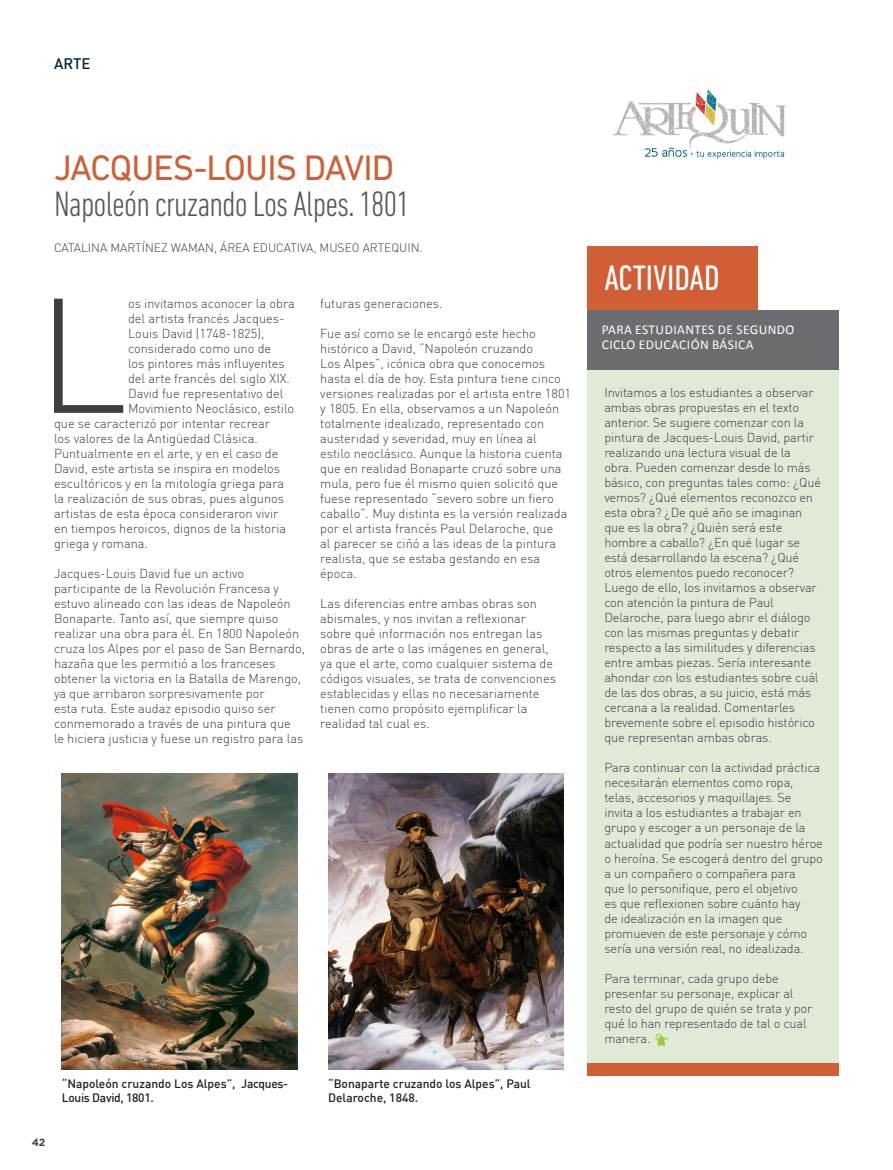
<style>
.page{position:relative;width:893px;height:1170px;background:#fff}
.page>*{position:absolute;margin:0;border:0;box-sizing:border-box;transform-origin:0 0}
.BODY_TEXT_isolated{font:300 160.2px "DIN";color:#3e3e3f}
.t1{font:300 condensed 36px "DIN Next LT Pro";letter-spacing:-.025em;color:#57585a}
.t2{font:36px "DIN Next LT Pro";letter-spacing:-.025em;color:#d15f35}
.t3{font:condensed 36px "DIN Next LT Pro";color:#fff}
.t4{font:500 15px "DIN";color:#01273e}
.BODY_TEXT_isolated-2{font:13.5px/15px "Calibri";letter-spacing:.03em;color:#fff}
.BODY_TEXT_isolated-3{font:300 12.75px/15px "DIN";letter-spacing:-.01em;color:#3e3e3f}
.BODY_TEXT_isolated-4{font:500 12px/14.4px "DIN";color:#231f20}
.t5{font:300 12px "DIN";color:#3e3e3f}
.t6{font:700 10.5px "Gotham HTF";color:#434648}
</style>
<div class="page">
<div style="left:587px;top:310px;width:252px;height:765px;background:#e1ead7"></div>
<div style="left:587px;top:246px;width:171px;height:64px;background:#d15f35"></div>
<div style="left:587px;top:310px;width:252px;height:59px;background:#6c6d70"></div>
<div style="left:587px;top:1062px;width:252px;height:13px;background:#d15f35"></div>
<img style="left:612px;top:89px;width:174px;height:70px">
<svg style="left:655px;top:1033px;width:13px;height:12px"></svg>
<img style="left:62px;top:773px;width:235px;height:296px">
<img style="left:328px;top:773px;width:235px;height:296px">
<p class="t4" style="left:54px;top:54px;width:38px">ARTE</p>
<p class="t2" style="left:54px;top:147px;width:342px">JACQUES-LOUIS DAVID</p>
<p class="t1" style="left:54px;top:183px;width:357px">Napoleón cruzando Los Alpes. 1801</p>
<p class="t5" style="left:54px;top:240px;width:370px">CATALINA MARTÍNEZ WAMAN, ÁREA EDUCATIVA, MUSEO ARTEQUIN.</p>
<p class="BODY_TEXT_isolated" style="left:36px;top:256px;width:93px">L</p>
<p class="BODY_TEXT_isolated-3" style="left:128px;top:295px;width:168px">os invitamos aconocer la obra</p>
<p class="BODY_TEXT_isolated-3" style="left:128px;top:310px;width:158px">del artista francés Jacques-</p>
<p class="BODY_TEXT_isolated-3" style="left:128px;top:325px;width:138px">Louis David (1748-1825),</p>
<p class="BODY_TEXT_isolated-3" style="left:128px;top:340px;width:145px">considerado como uno de</p>
<p class="BODY_TEXT_isolated-3" style="left:128px;top:355px;width:158px">los pintores más influyentes</p>
<p class="BODY_TEXT_isolated-3" style="left:128px;top:370px;width:163px">del arte francés del siglo XIX.</p>
<p class="BODY_TEXT_isolated-3" style="left:128px;top:385px;width:157px">David fue representativo del</p>
<p class="BODY_TEXT_isolated-3" style="left:128px;top:400px;width:168px">Movimiento Neoclásico, estilo</p>
<p class="BODY_TEXT_isolated-3" style="left:54px;top:415px;width:218px">que se caracterizó por intentar recrear</p>
<p class="BODY_TEXT_isolated-3" style="left:54px;top:430px;width:205px">los valores de la Antigüedad Clásica.</p>
<p class="BODY_TEXT_isolated-3" style="left:54px;top:445px;width:226px">Puntualmente en el arte, y en el caso de</p>
<p class="BODY_TEXT_isolated-3" style="left:54px;top:460px;width:228px">David, este artista se inspira en modelos</p>
<p class="BODY_TEXT_isolated-3" style="left:54px;top:475px;width:232px">escultóricos y en la mitología griega para</p>
<p class="BODY_TEXT_isolated-3" style="left:54px;top:490px;width:232px">la realización de sus obras, pues algunos</p>
<p class="BODY_TEXT_isolated-3" style="left:54px;top:505px;width:226px">artistas de esta época consideraron vivir</p>
<p class="BODY_TEXT_isolated-3" style="left:54px;top:520px;width:234px">en tiempos heroicos, dignos de la historia</p>
<p class="BODY_TEXT_isolated-3" style="left:54px;top:535px;width:95px">griega y romana.</p>
<p class="BODY_TEXT_isolated-3" style="left:54px;top:565px;width:253px">Jacques-Louis David fue un activo participante de la Revolución Francesa y estuvo alineado con las ideas de Napoleón Bonaparte. Tanto así, que siempre quiso realizar una obra para él. En 1800 Napoleón cruza los Alpes por el paso de San Bernardo, hazaña que les permitió a los franceses obtener la victoria en la Batalla de Marengo, ya que arribaron sorpresivamente por<br>esta ruta. Este audaz episodio quiso ser conmemorado a través de una pintura que<br>le hiciera justicia y fuese un registro para las</p>
<p class="BODY_TEXT_isolated-3" style="left:320px;top:295px;width:124px">futuras generaciones.</p>
<p class="BODY_TEXT_isolated-3" style="left:320px;top:325px;width:252px">Fue así como se le encargó este hecho histórico a David, “Napoleón cruzando<br>Los Alpes”, icónica obra que conocemos hasta el día de hoy. Esta pintura tiene cinco versiones realizadas por el artista entre 1801 y 1805. En ella, observamos a un Napoleón totalmente idealizado, representado con austeridad y severidad, muy en línea al<br>estilo neoclásico. Aunque la historia cuenta que en realidad Bonaparte cruzó sobre una mula, pero fue él mismo quien solicitó que fuese representado “severo sobre un fiero caballo”. Muy distinta es la versión realizada por el artista francés Paul Delaroche, que<br>al parecer se ciñó a las ideas de la pintura realista, que se estaba gestando en esa época.</p>
<p class="BODY_TEXT_isolated-3" style="left:320px;top:595px;width:237px">Las diferencias entre ambas obras son abismales, y nos invitan a reflexionar sobre qué información nos entregan las obras de arte o las imágenes en general, ya que el arte, como cualquier sistema de códigos visuales, se trata de convenciones establecidas y ellas no necesariamente tienen como propósito ejemplificar la realidad tal cual es.</p>
<p class="t6" style="left:32px;top:1135px;width:15px">42</p>
<p class="BODY_TEXT_isolated-4" style="left:62px;top:1075px;width:228px">“Napoleón cruzando Los Alpes”, Jacques-<br>Louis David, 1801.</p>
<p class="BODY_TEXT_isolated-4" style="left:328px;top:1075px;width:204px">“Bonaparte cruzando los Alpes”, Paul</p>
<p class="BODY_TEXT_isolated-4" style="left:328px;top:1089px;width:92px">Delaroche, 1848.</p>
<p class="t3" style="left:604px;top:258px;width:117px">ACTIVIDAD</p>
<p class="BODY_TEXT_isolated-2" style="left:602px;top:322px;width:194px">PARA ESTUDIANTES DE SEGUNDO<br>CICLO EDUCACIÓN BÁSICA</p>
<p class="BODY_TEXT_isolated-3" style="left:604px;top:385px;width:218px">Invitamos a los estudiantes a observar ambas obras propuestas en el texto anterior. Se sugiere comenzar con la pintura de Jacques-Louis David, partir realizando una lectura visual de la obra. Pueden comenzar desde lo más básico, con preguntas tales como: ¿Qué vemos? ¿Qué elementos reconozco en esta obra? ¿De qué año se imaginan que es la obra? ¿Quién será este hombre a caballo? ¿En qué lugar se está desarrollando la escena? ¿Qué otros elementos puedo reconocer?<br>Luego de ello, los invitamos a observar con atención la pintura de Paul Delaroche, para luego abrir el diálogo con las mismas preguntas y debatir respecto a las similitudes y diferencias entre ambas piezas. Sería interesante ahondar con los estudiantes sobre cuál de las dos obras, a su juicio, está más cercana a la realidad. Comentarles brevemente sobre el episodio histórico que representan ambas obras.</p>
<p class="BODY_TEXT_isolated-3" style="left:604px;top:760px;width:220px">Para continuar con la actividad práctica necesitarán elementos como ropa, telas, accesorios y maquillajes. Se invita a los estudiantes a trabajar en grupo y escoger a un personaje de la actualidad que podría ser nuestro héroe o heroína. Se escogerá dentro del grupo a un compañero o compañera para<br>que lo personifique, pero el objetivo<br>es que reflexionen sobre cuánto hay<br>de idealización en la imagen que promueven de este personaje y cómo sería una versión real, no idealizada.</p>
<p class="BODY_TEXT_isolated-3" style="left:604px;top:970px;width:209px">Para terminar, cada grupo debe presentar su personaje, explicar al resto del grupo de quién se trata y por qué lo han representado de tal o cual manera.</p>
</div>
